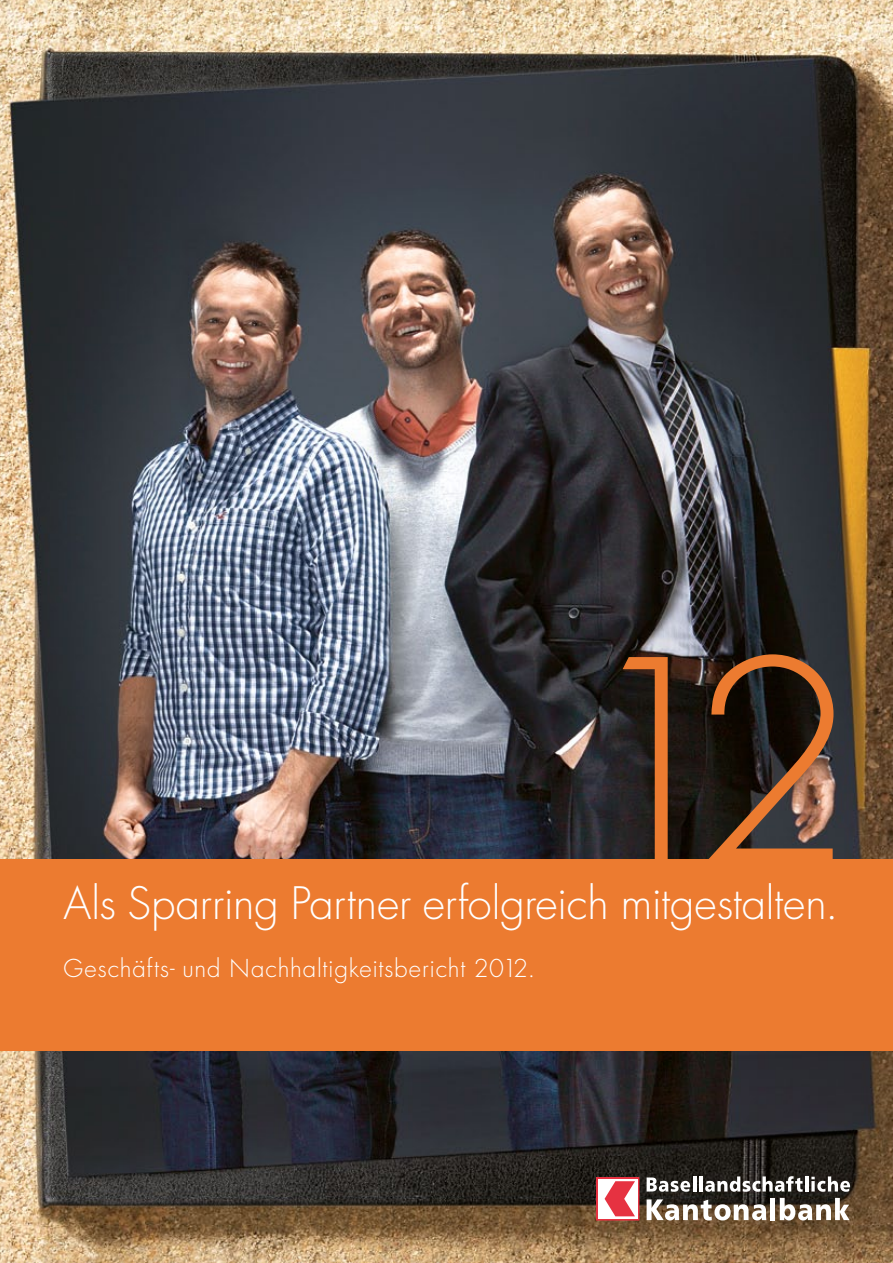
<style>
.page{position:relative;width:893px;height:1263px;background:#fff}
.page>*{position:absolute;margin:0;border:0;box-sizing:border-box;transform-origin:0 0}
.t1{font:300 270px "Futura Std";color:#ec7b30}
.t2{font:300 43.5px "Futura Std";letter-spacing:-.005em;color:#fff}
.t3{font:300 24px "Futura Std";letter-spacing:.03em;color:#fff}
</style>
<div class="page">
<img style="left:0;top:0;width:893px;height:1263px">
<div style="left:596px;top:1177px;width:43px;height:43px;border:1px solid #e63241"></div>
<div style="left:598px;top:1179px;width:39px;height:39px;background:#fff"></div>
<svg style="left:605px;top:1181px;width:30px;height:35px"></svg>
<svg style="left:647px;top:1177px;width:43px;height:15px"></svg>
<hr style="left:693px;top:1176px;width:3px;height:15px;background:#fff">
<hr style="left:699px;top:1176px;width:3px;height:15px;background:#fff">
<svg style="left:705px;top:1176px;width:98px;height:16px"></svg>
<hr style="left:805px;top:1176px;width:3px;height:15px;background:#fff">
<svg style="left:811px;top:1176px;width:39px;height:16px"></svg>
<svg style="left:647px;top:1199px;width:119px;height:21px"></svg>
<div style="left:770px;top:1198px;width:5px;height:22px;background:#fff"></div>
<svg style="left:780px;top:1198px;width:69px;height:22px"></svg>
<div style="left:0;top:859px;width:893px;height:191px;background:#ec7b30"></div>
<h1 class="t1" style="left:572px;top:598px;width:286px">12</h1>
<p class="t2" style="left:63px;top:877px;width:777px">Als Sparring Partner erfolgreich mitgestalten.</p>
<p class="t3" style="left:63px;top:953px;width:473px">Geschäfts- und Nachhaltigkeitsbericht 2012.</p>
</div>
